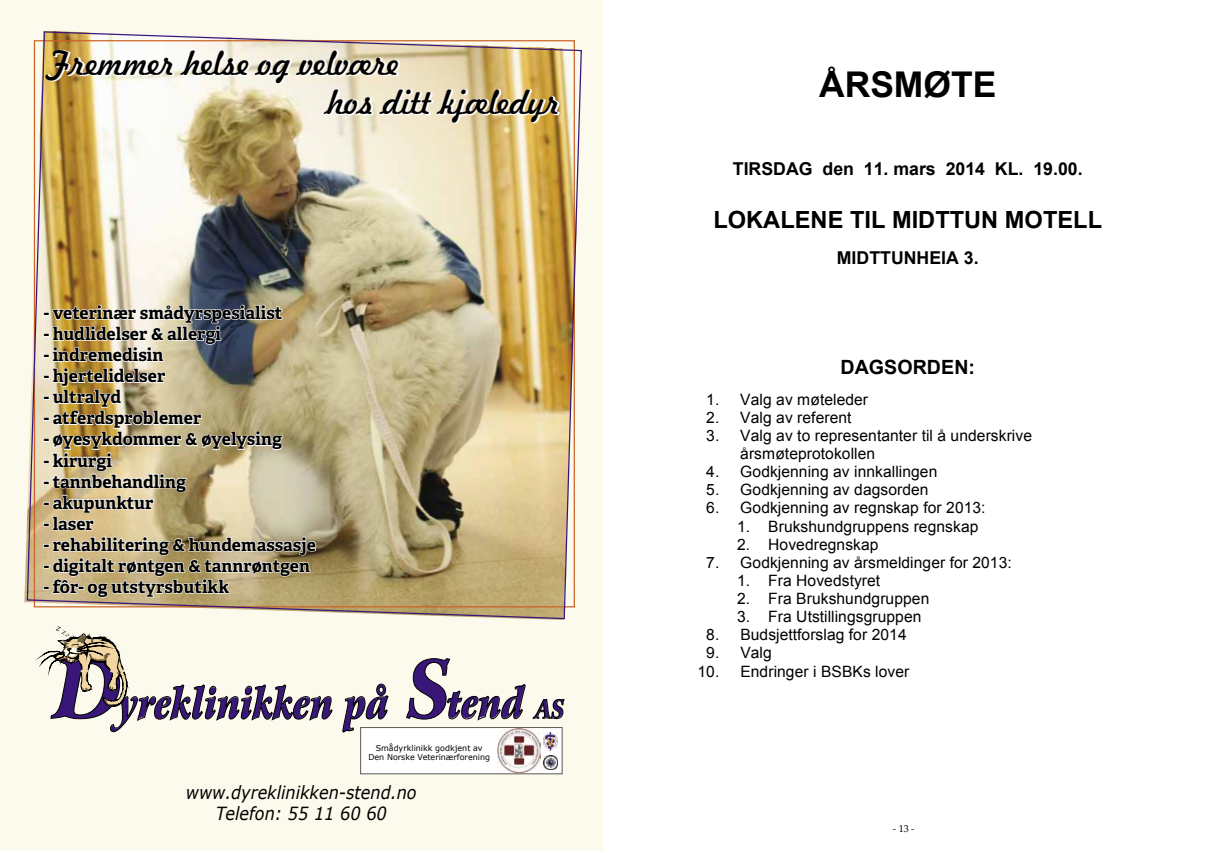
<style>
.page{position:relative;width:1205px;height:851px;background:#fff}
.page>*{position:absolute;margin:0;border:0;box-sizing:border-box;transform-origin:0 0}
.t1{font:italic 900 43.5px "Arrus BT";color:#381778;scale:.78 1}
.t2{font:700 35.5px "Arial";color:#000}
.t3{font:32.62px/39.1px "Freehand 521 BT Regular C";color:#000}
.t4{font:700 23.62px "Arial";color:#000}
.t5{font:700 19.62px "Arial";letter-spacing:.005em;color:#000}
.t6{font:italic 18.12px/21.8px "Verdana";color:#000;text-align:center;scale:.89 1}
.t7{font:700 17.75px "Arial";color:#000}
.t8{font:700 17.5px "Adelle";color:#000}
.t9{font:15.62px/18.2px "Arial";letter-spacing:.005em;color:#000}
.t10{font:10px "Palatino Linotype";color:#000}
.t11{font:8px/9.6px "Verdana";color:#000;text-align:center}
.s1{font-size:80.25px}
.s2{font-size:25.38px}
</style>
<div class="page">
<div style="left:0;top:0;width:602px;height:850px;background:#fcfaec"></div>
<svg style="left:342px;top:683px;width:46px;height:49px"></svg>
<svg style="left:42px;top:626px;width:290px;height:106px"></svg>
<svg style="left:406px;top:658px;width:120px;height:62px"></svg>
<svg style="left:533px;top:699px;width:31px;height:19px"></svg>
<div style="left:360px;top:727px;width:202px;height:47px;background:#fff;border:1px solid #5b5857"></div>
<img style="left:543px;top:755px;width:14px;height:14px">
<img style="left:497px;top:728px;width:44px;height:44px">
<img style="left:543px;top:732px;width:14px;height:18px">
<img style="left:26px;top:31px;width:556px;height:588px">
<svg style="left:45px;top:49px;width:516px;height:75px"></svg>
<img style="left:43px;top:298px;width:274px;height:300px">
<h3 class="t3" style="left:327px;top:44px;width:234px;text-indent:-279px">Fremmer helse og velvære<br>hos ditt kjæledyr</h3>
<p class="t8" style="left:44px;top:301px;width:240px">- veterinær smådyrspesialist</p>
<p class="t8" style="left:44px;top:322px;width:179px">- hudlidelser &amp; allergi</p>
<p class="t8" style="left:44px;top:344px;width:121px">- indremedisin</p>
<p class="t8" style="left:44px;top:365px;width:123px">- hjertelidelser</p>
<p class="t8" style="left:44px;top:386px;width:79px">- ultralyd</p>
<p class="t8" style="left:44px;top:407px;width:159px">- atferdsproblemer</p>
<p class="t8" style="left:44px;top:428px;width:240px">- øyesykdommer &amp; øyelysing</p>
<p class="t8" style="left:44px;top:449px;width:70px">- kirurgi</p>
<p class="t8" style="left:44px;top:470px;width:144px">- tannbehandling</p>
<p class="t8" style="left:44px;top:491px;width:111px">- akupunktur</p>
<p class="t8" style="left:44px;top:512px;width:52px">- laser</p>
<p class="t8" style="left:44px;top:533px;width:274px">- rehabilitering &amp; hundemassasje</p>
<p class="t8" style="left:44px;top:554px;width:268px">- digitalt røntgen &amp; tannrøntgen</p>
<p class="t8" style="left:44px;top:575px;width:187px">- fôr- og utstyrsbutikk</p>
<h1 class="t1" style="left:55px;top:675px;width:654px"><span class="s1">D</span>yreklinikken på <span class="s1">S</span>tend <span class="s2">AS</span></h1>
<p class="t11" style="left:368px;top:742px;width:123px">Smådyrklinikk godkjent av<br>Den Norske Veterinærforening</p>
<p class="t6" style="left:186px;top:780px;width:261px">www.dyreklinikken-stend.no<br>Telefon: 55 11 60 60</p>
<h2 class="t2" style="left:819px;top:60px;width:179px">ÅRSMØTE</h2>
<p class="t7" style="left:733px;top:157px;width:351px">TIRSDAG den 11. mars 2014 KL. 19.00.</p>
<h3 class="t4" style="left:713px;top:204px;width:390px">LOKALENE TIL MIDTTUN MOTELL</h3>
<p class="t7" style="left:837px;top:245px;width:143px">MIDTTUNHEIA 3.</p>
<p class="t5" style="left:840px;top:354px;width:136px">DAGSORDEN:</p>
<p class="t9" style="left:706px;top:390px;width:163px">1. Valg av møteleder</p>
<p class="t9" style="left:706px;top:408px;width:147px">2. Valg av referent</p>
<p class="t9" style="left:740px;top:426px;width:293px;text-indent:-34px">3. Valg av to representanter til å underskrive årsmøteprotokollen</p>
<p class="t9" style="left:706px;top:462px;width:233px">4. Godkjenning av innkallingen</p>
<p class="t9" style="left:706px;top:480px;width:224px">5. Godkjenning av dagsorden</p>
<p class="t9" style="left:706px;top:499px;width:281px">6. Godkjenning av regnskap for 2013:</p>
<p class="t9" style="left:737px;top:517px;width:243px">1. Brukshundgruppens regnskap</p>
<p class="t9" style="left:737px;top:535px;width:143px">2. Hovedregnskap</p>
<p class="t9" style="left:706px;top:553px;width:307px">7. Godkjenning av årsmeldinger for 2013:</p>
<p class="t9" style="left:737px;top:571px;width:145px">1. Fra Hovedstyret</p>
<p class="t9" style="left:737px;top:589px;width:194px">2. Fra Brukshundgruppen</p>
<p class="t9" style="left:737px;top:607px;width:186px">3. Fra Utstillingsgruppen</p>
<p class="t9" style="left:706px;top:626px;width:202px">8. Budsjettforslag for 2014</p>
<p class="t9" style="left:706px;top:644px;width:67px">9. Valg</p>
<p class="t9" style="left:697px;top:662px;width:213px">10. Endringer i BSBKs lover</p>
<p class="t10" style="left:893px;top:821px;width:23px">- 13 -</p>
</div>
